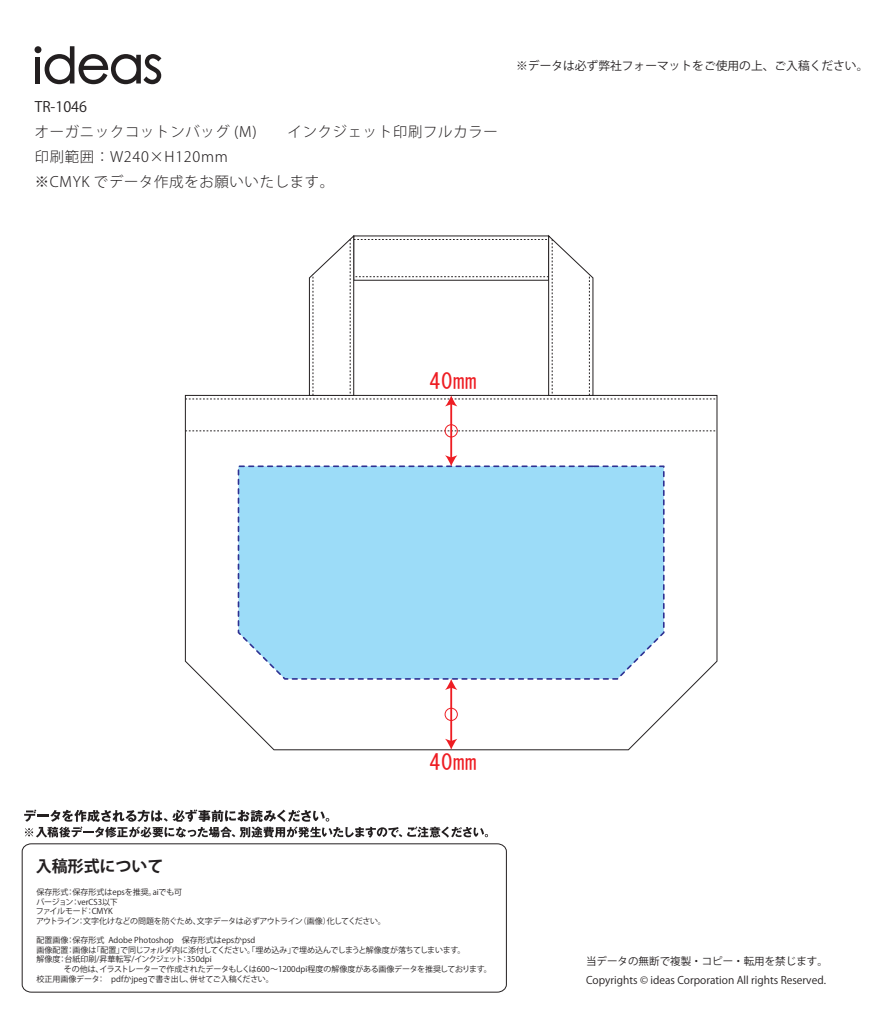
<style>
.page{position:relative;width:895px;height:1012px;background:#fff}
.page>*{position:absolute;margin:0;border:0;box-sizing:border-box;transform-origin:0 0}
.t1{font:21.88px "MS Gothic";letter-spacing:.05em;color:#ee1d23}
.t2{font:700 16px "Koz Go Pro";color:#231f20}
.t3{font:300 14.38px/25.1px "Koz Go Pro";letter-spacing:.05em;color:#231f20}
.t4{font:14.38px "Koz Go Pro";color:#231f20}
.t5{font:11.75px "Koz Go Pro";color:#231f20}
.t6{font:10.5px/18.4px "Koz Go Pro";color:#231f20}
.t7{font:8px/9.6px "Koz Go Pro";color:#231f20}
.t8{font:8px/9.6px "Koz Go Pro";letter-spacing:-.02em;color:#231f20}
</style>
<div class="page">
<svg style="left:35px;top:46px;width:126px;height:38px"></svg>
<svg style="left:24px;top:809px;width:464px;height:29px"></svg>
<svg style="left:21px;top:843px;width:486px;height:150px"></svg>
<svg style="left:185px;top:406px;width:532px;height:344px"></svg>
<svg style="left:185px;top:431px;width:532px;height:1px"></svg>
<div style="left:237px;top:465px;width:428px;height:215px;background:#9cdcf8"></div>
<hr style="left:450px;top:403px;width:2px;height:55px;background:#ee1d23">
<svg style="left:445px;top:455px;width:12px;height:11px"></svg>
<svg style="left:185px;top:235px;width:532px;height:171px"></svg>
<hr style="left:450px;top:687px;width:2px;height:55px;background:#ee1d23">
<svg style="left:445px;top:739px;width:12px;height:11px"></svg>
<svg style="left:445px;top:679px;width:12px;height:11px"></svg>
<div style="left:445px;top:424px;width:13px;height:13px;border:1px solid #ee1d23;border-radius:50%"></div>
<div style="left:445px;top:708px;width:13px;height:13px;border:1px solid #ee1d23;border-radius:50%"></div>
<h3 class="t4" style="left:35px;top:97px;width:54px">TR-1046</h3>
<h3 class="t3" style="left:35px;top:119px;width:464px">オーガニックコットンバッグ (M)　　インクジェット印刷フルカラー印刷範囲：W240×H120mm<br>※CMYK でデータ作成をお願いいたします。</h3>
<h3 class="t5" style="left:516px;top:58px;width:354px">※データは必ず弊社フォーマットをご使用の上、ご入稿ください。</h3>
<h1 class="t1" style="left:429px;top:370px;width:49px">40mm</h1>
<h2 class="t2" style="left:36px;top:856px;width:129px">入稿形式について</h2>
<h1 class="t1" style="left:429px;top:752px;width:49px">40mm</h1>
<p class="t8" style="left:36px;top:887px;width:351px">保存形式：保存形式はepsを推奨。aiでも可<br>バージョン：verCS3以下<br>ファイルモード：CMYK<br>アウトライン：文字化けなどの問題を防ぐため、文字データは必ずアウトライン（画像）化してください。</p>
<p class="t7" style="left:36px;top:935px;width:457px">配置画像：保存形式 Adobe Photoshop　保存形式はepsかpsd<br>画像配置：画像は「配置」で同じフォルダ内に添付してください。「埋め込み」で埋め込んでしまうと解像度が落ちてしまいます。<br>解像度：台紙印刷/昇華転写/インクジェット：350dpi<br>　　　 その他は、イラストレーターで作成されたデータもしくは600～1200dpi程度の解像度がある画像データを推奨しております。校正用画像データ：　pdfかjpegで書き出し、併せてご入稿ください。</p>
<h3 class="t6" style="left:586px;top:952px;width:243px">当データの無断で複製・コピー・転用を禁じます。<br>Copyrights © ideas Corporation All rights Reserved.</h3>
</div>
